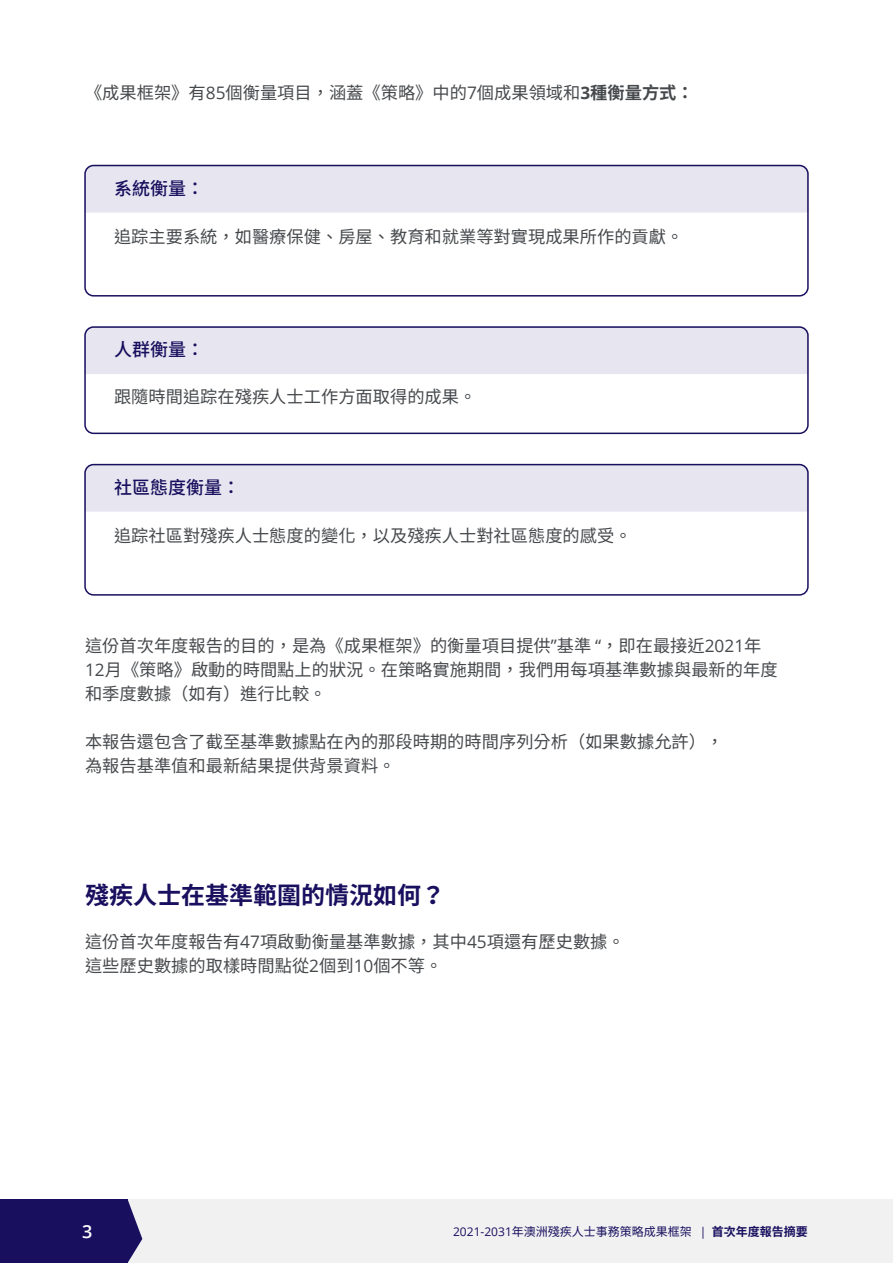
<style>
.page{position:relative;width:893px;height:1263px;background:#fff}
.page>*{position:absolute;margin:0;border:0;box-sizing:border-box;transform-origin:0 0}
.t1{font:700 24px "Noto Sans CJ Ktc";color:#180f5e}
.t2{font:500 18px "Noto Sans CJ Ktc";color:#180f5e}
.t3{font:600 18px "Open Sans";color:#fff}
.t4{font:17.25px/24px "Noto Sans CJ Ktc";color:#46494c}
.t5{font:12px "Noto Sans CJ Ktc";color:#180f5e}
.s1{font-family:"Open Sans"}
.s2{font-family:"Open Sans";font-weight:700}
.s3{font-weight:700}
</style>
<div class="page">
<div style="left:85px;top:1199px;width:808px;height:64px;background:#f1f1f2"></div>
<svg style="left:128px;top:1200px;width:14px;height:62px"></svg>
<div style="left:0;top:1199px;width:128px;height:64px;background:#180f5e"></div>
<div style="left:85px;top:165px;width:723px;height:48px;background:#e7e6f0"></div>
<div style="left:85px;top:464px;width:723px;height:48px;background:#e7e6f0"></div>
<div style="left:87px;top:329px;width:719px;height:45px;background:#e7e6f0"></div>
<div style="left:84px;top:165px;width:725px;height:132px;border:2px solid #180f5e;border-radius:9px"></div>
<div style="left:84px;top:464px;width:725px;height:132px;border:2px solid #180f5e;border-radius:9px"></div>
<div style="left:84px;top:326px;width:725px;height:108px;border:2px solid #180f5e;border-radius:9px"></div>
<p class="t4" style="left:85px;top:81px;width:610px">《成果框架》有<span class="s1">85</span>個衡量項目，涵蓋《策略》中的<span class="s1">7</span>個成果領域和<span class="s2">3</span><span class="s3">種衡量方式：</span></p>
<p class="t2" style="left:114px;top:178px;width:91px">系統衡量：</p>
<p class="t4" style="left:114px;top:225px;width:571px">追踪主要系統，如醫療保健、房屋、教育和就業等對實現成果所作的貢獻。</p>
<p class="t2" style="left:114px;top:339px;width:91px">人群衡量：</p>
<p class="t4" style="left:114px;top:385px;width:364px">跟隨時間追踪在殘疾人士工作方面取得的成果。</p>
<p class="t2" style="left:114px;top:477px;width:127px">社區態度衡量：</p>
<p class="t4" style="left:114px;top:524px;width:519px">追踪社區對殘疾人士態度的變化，以及殘疾人士對社區態度的感受。</p>
<p class="t4" style="left:85px;top:634px;width:694px">這份首次年度報告的目的，是為《成果框架》的衡量項目提供<span class="s1">”</span>基準 <span class="s1">“</span>，即在最接近<span class="s1">2021</span>年<br><span class="s1">12</span>月《策略》啟動的時間點上的狀況。在策略實施期間，我們用每項基準數據與最新的年度和季度數據（如有）進行比較。</p>
<p class="t4" style="left:85px;top:730px;width:640px">本報告還包含了截至基準數據點在內的那段時期的時間序列分析（如果數據允許），為報告基準值和最新結果提供背景資料。</p>
<h1 class="t1" style="left:85px;top:881px;width:361px">殘疾人士在基準範圍的情況如何？</h1>
<p class="t4" style="left:85px;top:930px;width:541px">這份首次年度報告有<span class="s1">47</span>項啟動衡量基準數據，其中<span class="s1">45</span>項還有歷史數據。這些歷史數據的取樣時間點從<span class="s1">2</span>個到<span class="s1">10</span>個不等。</p>
<p class="t3" style="left:82px;top:1219px;width:12px">3</p>
<p class="t5" style="left:453px;top:1225px;width:356px"><span class="s1">2021-2031</span>年澳洲殘疾人士事務策略成果框架 <span class="s1">|</span> <span class="s3">首次年度報告摘要</span></p>
</div>
